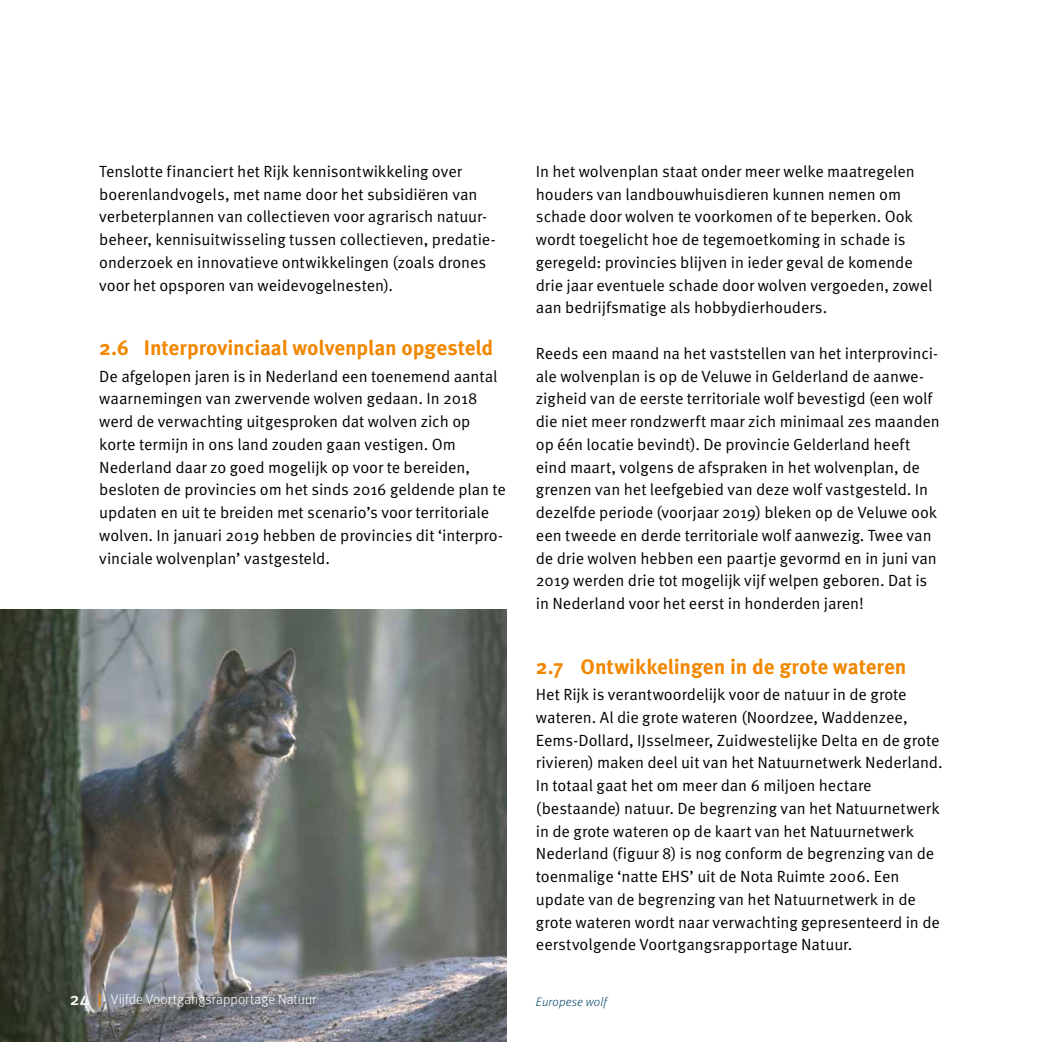
<style>
.page{position:relative;width:1042px;height:1042px;background:#fff}
.page>*{position:absolute;margin:0;border:0;box-sizing:border-box;transform-origin:0 0}
.t1{font:700 21px "FF Meta Pro";letter-spacing:-.005em;color:#f18700}
.t2{font:16.1px/22.8px "FF Meta Pro";letter-spacing:-.005em;color:#000}
.t3{font:300 14px "FF Meta Pro";color:#fff}
.t4{font:italic 300 12.25px "FF Meta Pro";letter-spacing:.015em;color:#004467}
.s1{font-weight:500;font-size:17.5px}
.s2{font-weight:500;color:#f18700}
</style>
<div class="page">
<img style="left:0;top:609px;width:506px;height:433px">
<p class="t2" style="left:99px;top:159px;width:398px">Tenslotte financiert het Rijk kennisontwikkeling over boerenlandvogels, met name door het subsidiëren van verbeterplannen van collectieven voor agrarisch natuur&shy;beheer, kennisuitwisseling tussen collectieven, predatie&shy;onderzoek en innovatieve ontwikkelingen (zoals drones voor het opsporen van weidevogelnesten).</p>
<h1 class="t1" style="left:99px;top:332px;width:395px">2.6 Interprovinciaal wolvenplan opgesteld</h1>
<p class="t2" style="left:99px;top:364px;width:408px">De afgelopen jaren is in Nederland een toenemend aantal waarnemingen van zwervende wolven gedaan. In 2018 werd de verwachting uitgesproken dat wolven zich op korte termijn in ons land zouden gaan vestigen. Om Nederland daar zo goed mogelijk op voor te bereiden, besloten de provincies om het sinds 2016 geldende plan te updaten en uit te breiden met scenario’s voor territoriale wolven. In januari 2019 hebben de provincies dit ‘interpro&shy;vinciale wolvenplan’ vastgesteld.</p>
<p class="t3" style="left:70px;top:989px;width:248px"><span class="s1">24</span> <span class="s2">|</span> Vijfde Voortgangsrapportage Natuur</p>
<p class="t2" style="left:536px;top:159px;width:398px">In het wolvenplan staat onder meer welke maatregelen houders van landbouwhuisdieren kunnen nemen om schade door wolven te voorkomen of te beperken. Ook wordt toegelicht hoe de tegemoetkoming in schade is geregeld: provincies blijven in ieder geval de komende drie jaar eventuele schade door wolven vergoeden, zowel aan bedrijfsmatige als hobbydierhouders.</p>
<p class="t2" style="left:536px;top:341px;width:405px">Reeds een maand na het vaststellen van het interprovinci&shy;ale wolvenplan is op de Veluwe in Gelderland de aanwe&shy;zigheid van de eerste territoriale wolf bevestigd (een wolf die niet meer rondzwerft maar zich minimaal zes maanden op één locatie bevindt). De provincie Gelderland heeft eind maart, volgens de afspraken in het wolvenplan, de grenzen van het leefgebied van deze wolf vastgesteld. In dezelfde periode (voorjaar 2019) bleken op de Veluwe ook een tweede en derde territoriale wolf aanwezig. Twee van de drie wolven hebben een paartje gevormd en in juni van 2019 werden drie tot mogelijk vijf welpen geboren. Dat is in Nederland voor het eerst in honderden jaren!</p>
<h1 class="t1" style="left:536px;top:650px;width:372px">2.7 Ontwikkelingen in de grote wateren</h1>
<p class="t2" style="left:536px;top:682px;width:408px">Het Rijk is verantwoordelijk voor de natuur in de grote wateren. Al die grote wateren (Noordzee, Waddenzee, Eems-Dollard, IJsselmeer, Zuidwestelijke Delta en de grote rivieren) maken deel uit van het Natuurnetwerk Nederland.<br>In totaal gaat het om meer dan 6 miljoen hectare (bestaande) natuur. De begrenzing van het Natuurnetwerk in de grote wateren op de kaart van het Natuurnetwerk Nederland (figuur 8) is nog conform de begrenzing van de toenmalige ‘natte EHS’ uit de Nota Ruimte 2006. Een update van de begrenzing van het Natuurnetwerk in de grote wateren wordt naar verwachting gepresenteerd in de eerstvolgende Voortgangsrapportage Natuur.</p>
<p class="t4" style="left:536px;top:992px;width:72px">Europese wolf</p>
</div>
